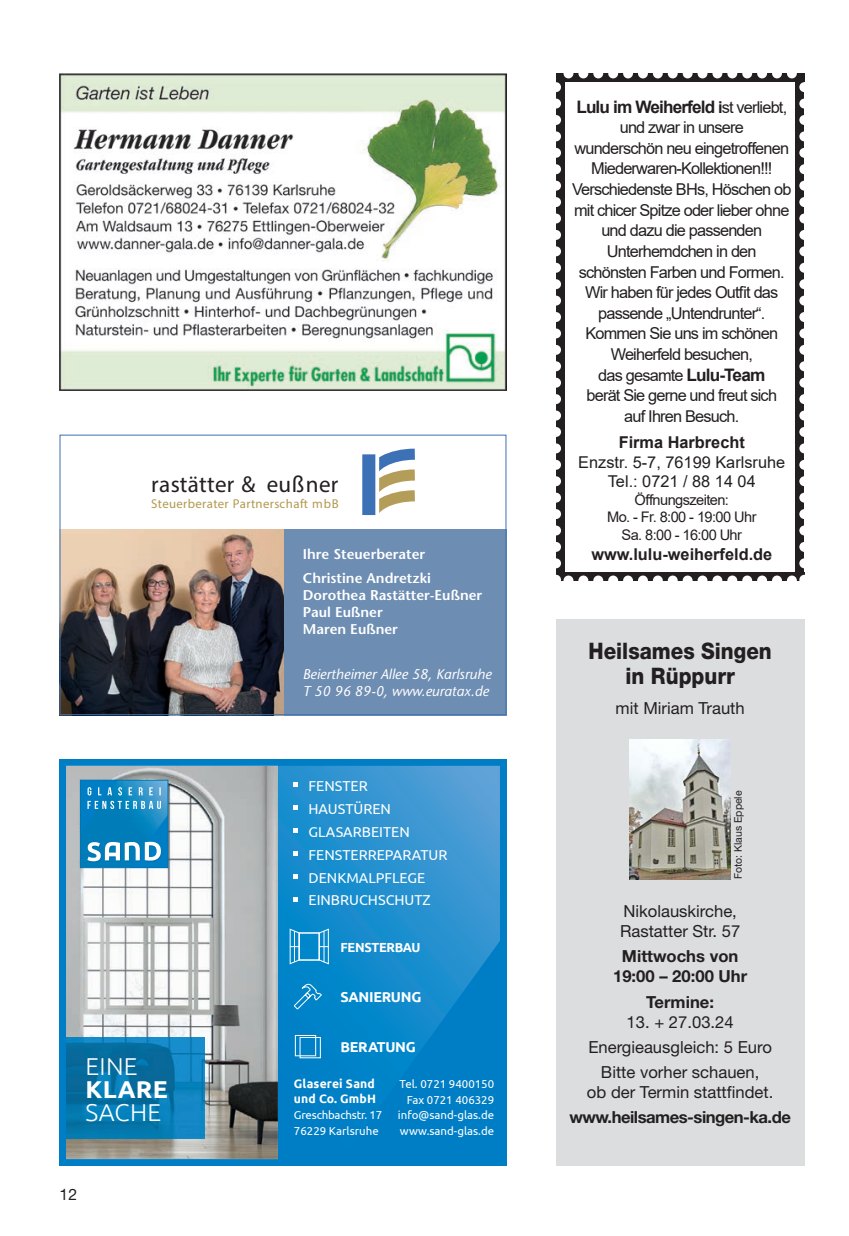
<style>
.page{position:relative;width:849px;height:1236px;background:#fff}
.page>*{position:absolute;margin:0;border:0;box-sizing:border-box;transform-origin:0 0}
.t1{font:300 24.32px "Ubuntu";letter-spacing:.01em;color:#fff}
.t2{font:700 24.32px "Ubuntu";letter-spacing:.01em;color:#fff}
.t3{font:23.1px "Stone Sans";letter-spacing:.015em;color:#231f20}
.t4{font:22.75px/24.8px "Helvetica Neue Helvetica 85 Hv";color:#231f20;text-align:center;scale:.9 1}
.t5{font:700 17.15px "Arial";letter-spacing:-.05em;color:#231f20}
.t6{font:16.62px/25px "Helvetica Neue Helvetica 55 Rmn";color:#231f20}
.t7{font:700 16.62px/20.1px "Helvetica Neue Helvetica 75";color:#231f20;text-align:center}
.t8{font:700 16.62px "Helvetica Neue Helvetica 75";letter-spacing:-.03em;color:#231f20}
.t9{font:16.28px/20.7px "Arial";letter-spacing:-.05em;color:#231f20;text-align:center}
.t10{font:16.28px/19.6px "Arial";color:#231f20;text-align:center}
.t11{font:700 16.28px "Arial";color:#231f20}
.t12{font:15.75px "Helvetica Neue Helvetica 55 Rmn";color:#231f20}
.t13{font:14.53px/17.5px "Arial";letter-spacing:-.04em;color:#231f20;text-align:center}
.t14{font:14.35px/22.9px "Ubuntu";color:#fff}
.t15{font:700 14.35px "Ubuntu";letter-spacing:-.02em;color:#fff}
.t16{font:600 14.17px/17px "Stone Sans";color:#fff}
.t17{font:italic 14.17px/17px "Stone Sans";color:#fff}
.t18{font:700 13.12px "Ubuntu";letter-spacing:-.02em;color:#fff}
.t19{font:12.78px "Stone Sans";letter-spacing:.03em;color:#b29950}
.t20{font:700 12.25px/15.8px "Ubuntu";letter-spacing:.01em;color:#fff}
.t21{font:11.38px/15.8px "Ubuntu";color:#fff;text-align:right}
.t22{font:11.38px/15.8px "Ubuntu";letter-spacing:-.02em;color:#fff}
.t23{font:10.5px "Helvetica Neue Helvetica 55 Rmn";color:#231f20}
.s1{font-size:16.28px}
.s2{font-weight:400;font-size:16.28px}
.s3{font-weight:700;font-size:17.15px}
</style>
<div class="page">
<div style="left:283px;top:529px;width:223px;height:186px;background:#6d8db3"></div>
<img style="left:62px;top:529px;width:221px;height:184px">
<svg style="left:379px;top:448px;width:35px;height:65px"></svg>
<svg style="left:375px;top:454px;width:1px;height:61px"></svg>
<div style="left:362px;top:454px;width:13px;height:61px;background:#3d71b6"></div>
<div style="left:60px;top:434px;width:446px;height:281px;border:1px solid #3d71b6"></div>
<img style="left:60px;top:73px;width:446px;height:317px">
<svg style="left:60px;top:759px;width:446px;height:406px;background:#4e9ac4"></svg>
<svg style="left:294px;top:782px;width:4px;height:4px"></svg>
<svg style="left:294px;top:805px;width:4px;height:4px"></svg>
<svg style="left:294px;top:828px;width:4px;height:4px"></svg>
<svg style="left:294px;top:851px;width:4px;height:4px"></svg>
<svg style="left:294px;top:874px;width:4px;height:4px"></svg>
<svg style="left:294px;top:897px;width:4px;height:4px"></svg>
<div style="left:298px;top:932px;width:21px;height:28px;border:1px solid #fff"></div>
<svg style="left:318px;top:927px;width:11px;height:38px"></svg>
<hr style="left:323px;top:931px;width:1px;height:30px;background:#fff">
<svg style="left:289px;top:927px;width:11px;height:38px"></svg>
<hr style="left:294px;top:931px;width:1px;height:30px;background:#fff">
<div style="left:556px;top:73px;width:8px;height:501px;background:#231f20"></div>
<div style="left:795px;top:73px;width:9px;height:501px;background:#231f20"></div>
<div style="left:556px;top:571px;width:248px;height:9px;background:#231f20"></div>
<svg style="left:799px;top:99px;width:5px;height:9px"></svg>
<svg style="left:799px;top:115px;width:5px;height:10px"></svg>
<svg style="left:799px;top:131px;width:5px;height:10px"></svg>
<svg style="left:799px;top:148px;width:5px;height:10px"></svg>
<svg style="left:799px;top:164px;width:5px;height:10px"></svg>
<svg style="left:799px;top:181px;width:5px;height:10px"></svg>
<svg style="left:799px;top:197px;width:5px;height:10px"></svg>
<svg style="left:799px;top:213px;width:5px;height:10px"></svg>
<svg style="left:799px;top:230px;width:5px;height:10px"></svg>
<svg style="left:799px;top:246px;width:5px;height:10px"></svg>
<svg style="left:799px;top:263px;width:5px;height:10px"></svg>
<svg style="left:799px;top:279px;width:5px;height:10px"></svg>
<svg style="left:799px;top:295px;width:5px;height:10px"></svg>
<svg style="left:799px;top:312px;width:5px;height:10px"></svg>
<svg style="left:799px;top:328px;width:5px;height:10px"></svg>
<svg style="left:799px;top:345px;width:5px;height:10px"></svg>
<svg style="left:799px;top:361px;width:5px;height:10px"></svg>
<svg style="left:799px;top:378px;width:5px;height:9px"></svg>
<svg style="left:799px;top:394px;width:5px;height:10px"></svg>
<svg style="left:799px;top:410px;width:5px;height:10px"></svg>
<svg style="left:799px;top:427px;width:5px;height:10px"></svg>
<svg style="left:799px;top:443px;width:5px;height:10px"></svg>
<svg style="left:799px;top:460px;width:5px;height:9px"></svg>
<svg style="left:799px;top:476px;width:5px;height:10px"></svg>
<svg style="left:799px;top:492px;width:5px;height:10px"></svg>
<svg style="left:799px;top:509px;width:5px;height:10px"></svg>
<svg style="left:556px;top:73px;width:248px;height:19px"></svg>
<svg style="left:556px;top:99px;width:5px;height:9px"></svg>
<svg style="left:556px;top:115px;width:5px;height:10px"></svg>
<svg style="left:556px;top:131px;width:5px;height:10px"></svg>
<svg style="left:556px;top:148px;width:5px;height:10px"></svg>
<svg style="left:556px;top:164px;width:5px;height:10px"></svg>
<svg style="left:556px;top:181px;width:5px;height:10px"></svg>
<svg style="left:556px;top:197px;width:5px;height:10px"></svg>
<svg style="left:556px;top:213px;width:5px;height:10px"></svg>
<svg style="left:556px;top:230px;width:5px;height:10px"></svg>
<svg style="left:556px;top:246px;width:5px;height:10px"></svg>
<svg style="left:556px;top:263px;width:5px;height:10px"></svg>
<svg style="left:556px;top:279px;width:5px;height:10px"></svg>
<svg style="left:556px;top:295px;width:5px;height:10px"></svg>
<svg style="left:556px;top:312px;width:5px;height:10px"></svg>
<svg style="left:556px;top:328px;width:5px;height:10px"></svg>
<svg style="left:556px;top:345px;width:5px;height:10px"></svg>
<svg style="left:556px;top:361px;width:5px;height:10px"></svg>
<svg style="left:556px;top:378px;width:5px;height:9px"></svg>
<svg style="left:556px;top:394px;width:5px;height:10px"></svg>
<svg style="left:556px;top:410px;width:5px;height:10px"></svg>
<svg style="left:556px;top:427px;width:5px;height:10px"></svg>
<svg style="left:556px;top:443px;width:5px;height:10px"></svg>
<svg style="left:556px;top:460px;width:5px;height:9px"></svg>
<svg style="left:556px;top:476px;width:5px;height:10px"></svg>
<svg style="left:556px;top:492px;width:5px;height:10px"></svg>
<svg style="left:556px;top:509px;width:5px;height:10px"></svg>
<svg style="left:556px;top:525px;width:5px;height:10px"></svg>
<svg style="left:556px;top:542px;width:5px;height:10px"></svg>
<svg style="left:556px;top:558px;width:5px;height:10px"></svg>
<svg style="left:799px;top:525px;width:5px;height:10px"></svg>
<svg style="left:799px;top:542px;width:5px;height:10px"></svg>
<svg style="left:799px;top:558px;width:5px;height:10px"></svg>
<svg style="left:556px;top:574px;width:248px;height:7px"></svg>
<div style="left:556px;top:619px;width:248px;height:546px;background:#dcdddf"></div>
<img style="left:629px;top:739px;width:101px;height:140px">
<h2 class="t3" style="left:151px;top:469px;width:189px">rastätter &amp; eußner</h2>
<p class="t19" style="left:151px;top:496px;width:189px">Steuerberater Partnerschaft mbB</p>
<p class="t16" style="left:303px;top:542px;width:129px;line-height:23.6px">Ihre Steuerberater<br>Christine Andretzki</p>
<p class="t16" style="left:303px;top:586px;width:181px">Dorothea Rastätter-Eußner<br>Paul Eußner<br>Maren Eußner</p>
<p class="t17" style="left:303px;top:665px;width:190px">Beiertheimer Allee 58, Karlsruhe<br>T 50 96 89-0, www.euratax.de</p>
<h1 class="t1" style="left:86px;top:1051px;width:54px">EINE</h1>
<h1 class="t2" style="left:86px;top:1074px;width:84px">KLARE</h1>
<h1 class="t1" style="left:86px;top:1097px;width:77px">SACHE</h1>
<p class="t12" style="left:60px;top:1184px;width:19px">12</p>
<p class="t14" style="left:308px;top:773px;width:140px">FENSTER<br>HAUSTÜREN<br>GLASARBEITEN<br>FENSTERREPARATUR<br>DENKMALPFLEGE<br>EINBRUCHSCHUTZ</p>
<p class="t18" style="left:340px;top:938px;width:82px">FENSTERBAU</p>
<p class="t15" style="left:340px;top:988px;width:82px">SANIERUNG</p>
<p class="t15" style="left:340px;top:1038px;width:77px">BERATUNG</p>
<p class="t20" style="left:294px;top:1075px;width:83px">Glaserei Sand und Co. GmbH</p>
<p class="t21" style="left:398px;top:1075px;width:98px">Tel. 0721 9400150<br>Fax 0721 406329 info@sand-glas.de www.sand-glas.de</p>
<p class="t22" style="left:294px;top:1106px;width:90px">Greschbachstr. 17<br>76229 Karlsruhe</p>
<p class="t5" style="left:576px;top:94px;width:212px">Lulu im Weiherfeld <span class="s1">i</span><span class="s2">st verliebt,</span></p>
<p class="t9" style="left:572px;top:117px;width:221px">und zwar in unsere<br>wunderschön neu eingetroffenen<br>Miederwaren-Kollektionen!!!<br>Verschiedenste BHs, Höschen ob mit chicer Spitze oder lieber ohne und dazu die passenden<br>Unterhemdchen in den schönsten Farben und Formen.<br>Wir haben für jedes Outfit das passende „Untendrunter“.<br>Kommen Sie uns im schönen<br>Weiherfeld besuchen,<br>das gesamte <span class="s3">Lulu-Team<br></span>berät Sie gerne und freut sich<br>auf Ihren Besuch.</p>
<p class="t11" style="left:618px;top:431px;width:128px">Firma Harbrecht</p>
<p class="t10" style="left:578px;top:452px;width:208px">Enzstr. 5-7, 76199 Karlsruhe<br>Tel.: 0721 / 88 14 04</p>
<p class="t13" style="left:607px;top:491px;width:151px">Öffnungszeiten:<br>Mo. - Fr. 8:00 - 19:00 Uhr<br>Sa. 8:00 - 16:00 Uhr</p>
<p class="t11" style="left:591px;top:542px;width:182px">www.lulu-weiherfeld.de</p>
<h3 class="t4" style="left:588px;top:638px;width:205px">Heilsames Singen in Rüppurr</h3>
<p class="t6" style="left:615px;top:695px;width:131px">mit Miriam Trauth</p>
<p class="t23" style="left:731px;top:879px;width:90px;rotate:-90deg">Foto: Klaus Eppele</p>
<p class="t6" style="left:620px;top:900px;width:122px;line-height:20.1px">Nikolauskirche,<br>Rastatter Str. 57</p>
<p class="t7" style="left:613px;top:945px;width:136px">Mittwochs von<br>19:00 – 20:00 Uhr</p>
<p class="t7" style="left:646px;top:990px;width:69px">Termine:</p>
<p class="t6" style="left:588px;top:1008px;width:185px;text-align:center">13. + 27.03.24<br>Energieausgleich: 5 Euro<br>Bitte vorher schauen,</p>
<p class="t6" style="left:586px;top:1079px;width:188px">ob der Termin stattfindet.</p>
<p class="t8" style="left:569px;top:1106px;width:223px">www.heilsames-singen-ka.de</p>
</div>
